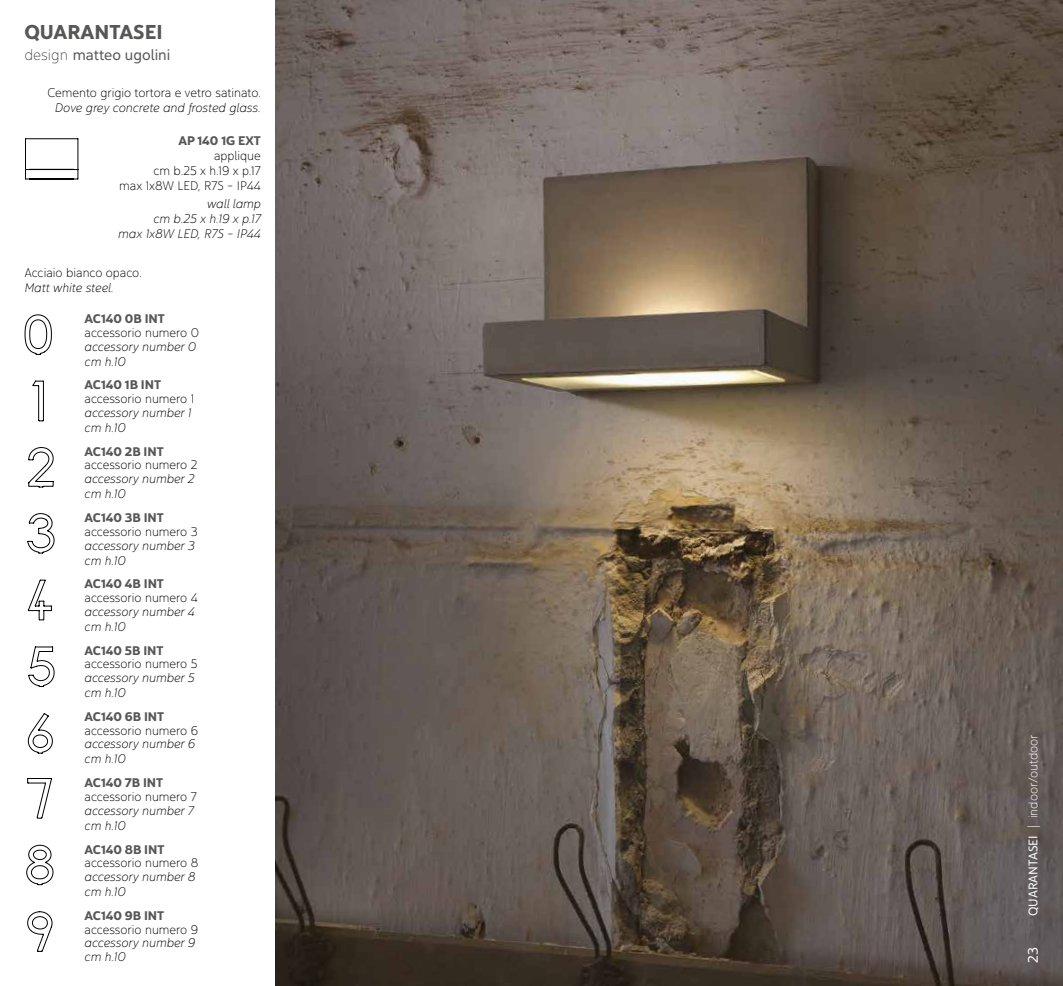
<style>
.page{position:relative;width:1063px;height:986px;background:#fff}
.page>*{position:absolute;margin:0;border:0;box-sizing:border-box;transform-origin:0 0}
.t1{font:20px "Yorkten Nor Bol";color:#575756}
.t2{font:15px "Yorkten Nor Reg";color:#575756}
.t3{font:13.75px "Yorkten Nor Reg";color:#fff}
.t4{font:12.5px/15px "Yorkten Nor Thi It";color:#000}
.t5{font:12.5px/15px "Yorkten Nor Thi";color:#000;text-align:right}
.t6{font:12.5px "Yorkten Nor Bol";color:#575756}
.t7{font:12.5px "Yorkten Nor Thi";color:#fff}
.s1{font-family:"Yorkten Nor Thi"}
.s2{font-family:"Yorkten Nor Reg"}
</style>
<div class="page">
<img style="left:275px;top:0;width:788px;height:985px">
<svg style="left:25px;top:314px;width:27px;height:41px"></svg>
<svg style="left:32px;top:380px;width:12px;height:41px"></svg>
<svg style="left:28px;top:447px;width:26px;height:40px"></svg>
<svg style="left:27px;top:513px;width:28px;height:40px"></svg>
<svg style="left:28px;top:579px;width:24px;height:41px"></svg>
<svg style="left:28px;top:646px;width:27px;height:40px"></svg>
<svg style="left:28px;top:713px;width:25px;height:40px"></svg>
<svg style="left:27px;top:778px;width:25px;height:40px"></svg>
<svg style="left:26px;top:844px;width:28px;height:40px"></svg>
<svg style="left:27px;top:911px;width:26px;height:40px"></svg>
<hr style="left:78px;top:139px;width:1px;height:30px;background:#020203">
<hr style="left:25px;top:139px;width:1px;height:30px;background:#020203">
<hr style="left:25px;top:138px;width:53px;height:1px;background:#020203">
<hr style="left:30px;top:179px;width:44px;height:1px;background:#020203">
<hr style="left:30px;top:169px;width:44px;height:1px;background:#020203">
<svg style="left:25px;top:169px;width:13px;height:11px"></svg>
<svg style="left:66px;top:169px;width:13px;height:11px"></svg>
<h1 class="t1" style="left:24px;top:19px;width:140px">QUARANTASEI</h1>
<p class="t2" style="left:24px;top:45px;width:148px"><span class="s1">design</span> matteo ugolini</p>
<p class="t5" style="left:47px;top:85px;width:215px">Cemento grigio tortora e vetro satinato.</p>
<p class="t4" style="left:55px;top:100px;width:208px">Dove grey concrete and frosted glass.</p>
<p class="t6" style="left:178px;top:131px;width:84px">AP 140 1G EXT</p>
<p class="t5" style="left:119px;top:147px;width:143px">applique<br>cm b.25 x h.19 x p.17<br>max 1x8W LED, R7S - IP44</p>
<p class="t4" style="left:118px;top:196px;width:144px;text-align:right">wall lamp<br>cm b.25 x h.19 x p.17<br>max 1x8W LED, R7S - IP44</p>
<p class="t5" style="left:24px;top:265px;width:119px">Acciaio bianco opaco.</p>
<p class="t4" style="left:24px;top:280px;width:91px">Matt white steel.</p>
<p class="t6" style="left:85px;top:310px;width:82px">AC140 0B INT</p>
<p class="t5" style="left:85px;top:325px;width:116px">accessorio numero 0</p>
<p class="t4" style="left:85px;top:338px;width:113px">accessory number 0 cm h.10</p>
<p class="t6" style="left:85px;top:376px;width:78px">AC140 1B INT</p>
<p class="t5" style="left:85px;top:391px;width:111px">accessorio numero 1</p>
<p class="t4" style="left:85px;top:405px;width:108px">accessory number 1 cm h.10</p>
<p class="t6" style="left:85px;top:442px;width:81px">AC140 2B INT</p>
<p class="t5" style="left:85px;top:457px;width:114px">accessorio numero 2</p>
<p class="t4" style="left:85px;top:471px;width:112px">accessory number 2 cm h.10</p>
<p class="t6" style="left:85px;top:509px;width:81px">AC140 3B INT</p>
<p class="t5" style="left:85px;top:523px;width:115px">accessorio numero 3</p>
<p class="t4" style="left:85px;top:537px;width:112px">accessory number 3 cm h.10</p>
<p class="t6" style="left:85px;top:575px;width:81px">AC140 4B INT</p>
<p class="t5" style="left:85px;top:590px;width:115px">accessorio numero 4</p>
<p class="t4" style="left:85px;top:603px;width:112px">accessory number 4 cm h.10</p>
<p class="t6" style="left:85px;top:641px;width:81px">AC140 5B INT</p>
<p class="t5" style="left:85px;top:656px;width:114px">accessorio numero 5</p>
<p class="t4" style="left:85px;top:670px;width:112px">accessory number 5 cm h.10</p>
<p class="t6" style="left:85px;top:707px;width:81px">AC140 6B INT</p>
<p class="t5" style="left:85px;top:722px;width:115px">accessorio numero 6</p>
<p class="t4" style="left:85px;top:736px;width:112px">accessory number 6 cm h.10</p>
<p class="t6" style="left:85px;top:774px;width:80px">AC140 7B INT</p>
<p class="t5" style="left:85px;top:788px;width:114px">accessorio numero 7</p>
<p class="t4" style="left:85px;top:802px;width:111px">accessory number 7 cm h.10</p>
<p class="t6" style="left:85px;top:840px;width:81px">AC140 8B INT</p>
<p class="t5" style="left:85px;top:855px;width:115px">accessorio numero 8</p>
<p class="t4" style="left:85px;top:868px;width:113px">accessory number 8 cm h.10</p>
<p class="t6" style="left:85px;top:906px;width:81px">AC140 9B INT</p>
<p class="t5" style="left:85px;top:921px;width:115px">accessorio numero 9</p>
<p class="t4" style="left:85px;top:935px;width:112px;line-height:13.8px">accessory number 9 cm h.10</p>
<p class="t7" style="left:1026px;top:915px;width:183px;rotate:-90deg"><span class="s2">QUARANTASEI</span> | indoor/outdoor</p>
<p class="t3" style="left:1024px;top:962px;width:18px;rotate:-90deg">23</p>
</div>
